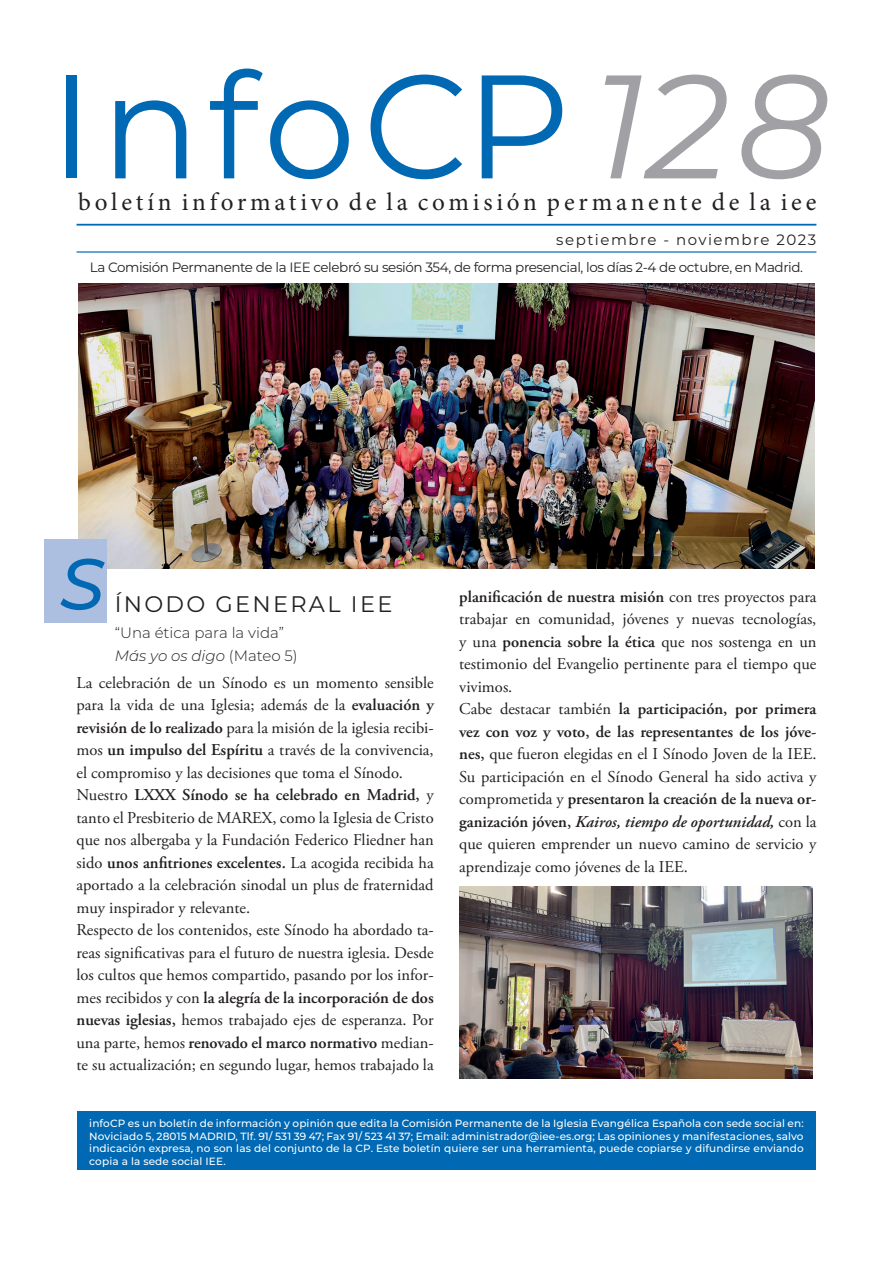
<style>
.page{position:relative;width:893px;height:1263px;background:#fff}
.page>*{position:absolute;margin:0;border:0;box-sizing:border-box;transform-origin:0 0}
.t1{font:147px "Montserrat";letter-spacing:.05em;color:#0168b3}
.t2{font:italic 500 72px "Montserrat Alternates";color:#0168b3}
.t3{font:25.2px "Minion Pro";letter-spacing:.15em;color:#231f20}
.t4{font:22.5px "Montserrat";letter-spacing:.1em;color:#231f20}
.t5{font:16.5px/22.5px "Adobe Garamond Pro";color:#231f20}
.t6{font:300 15px/22.5px "Montserrat";color:#231f20}
.t7{font:15px "Montserrat";letter-spacing:.1em;color:#231f20}
.t8{font:13.5px "Montserrat";letter-spacing:-.03em;color:#231f20}
.t9{font:500 10.5px/12.6px "Montserrat";letter-spacing:.01em;color:#fff;text-align:justify}
.s1{font-style:italic;color:#a1a1a5}
.s2{font-style:italic}
.s3{font-weight:600}
.s4{font-weight:600;font-style:italic}
</style>
<div class="page">
<img style="left:78px;top:284px;width:737px;height:284px">
<div style="left:77px;top:1111px;width:739px;height:58px;background:#0168b3"></div>
<hr style="left:77px;top:224px;width:739px;height:2px;background:#0168b3">
<hr style="left:77px;top:251px;width:739px;height:2px;background:#0168b3">
<div style="left:44px;top:540px;width:62px;height:83px;background:#acbfe1"></div>
<img style="left:459px;top:887px;width:353px;height:191px">
<h1 class="t1" style="left:49px;top:25px;width:783px">InfoCP<span class="s1">128</span></h1>
<h3 class="t3" style="left:78px;top:185px;width:740px">boletín informativo de la comisión permanente de la iee</h3>
<p class="t7" style="left:556px;top:229px;width:262px">septiembre - noviembre 2023</p>
<p class="t8" style="left:90px;top:258px;width:715px">La Comisión Permanente de la IEE celebró su sesión 354, de forma presencial, los días 2-4 de octubre, en Madrid.</p>
<h2 class="t2" style="left:60px;top:534px;width:46px">S</h2>
<h3 class="t4" style="left:115px;top:588px;width:279px">ÍNODO GENERAL IEE</h3>
<p class="t6" style="left:115px;top:621px;width:184px">“Una ética para la vida”<br><span class="s2">Más yo os digo</span> (Mateo 5)</p>
<p class="t5" style="left:77px;top:672px;width:359px">La celebración de un Sínodo es un momento sensible para la vida de una Iglesia; además de la <span class="s3">evaluación y revisión de lo realizado</span> para la misión de la iglesia recibi&shy;mos <span class="s3">un impulso del Espíritu</span> a través de la convivencia, el compromiso y las decisiones que toma el Sínodo.<br>Nuestro <span class="s3">LXXX Sínodo se ha celebrado en Madrid,</span> y tanto el Presbiterio de MAREX, como la Iglesia de Cristo que nos albergaba y la Fundación Federico Fliedner han sido <span class="s3">unos anfitriones excelentes.</span> La acogida recibida ha aportado a la celebración sinodal un plus de fraternidad muy inspirador y relevante.<br>Respecto de los contenidos, este Sínodo ha abordado ta&shy;reas significativas para el futuro de nuestra iglesia. Desde los cultos que hemos compartido, pasando por los infor&shy;mes recibidos y con <span class="s3">la alegría de la incorporación de dos nuevas iglesias,</span> hemos trabajado ejes de esperanza. Por una parte, hemos <span class="s3">renovado el marco normativo</span> median&shy;te su actualización; en segundo lugar, hemos trabajado la</p>
<p class="t5" style="left:459px;top:586px;width:359px"><span class="s3">planificación de nuestra misión</span> con tres proyectos para trabajar en comunidad, jóvenes y nuevas tecnologías, y una <span class="s3">ponencia sobre la ética</span> que nos sostenga en un testimonio del Evangelio pertinente para el tiempo que vivimos.<br>Cabe destacar también <span class="s3">la participación, por primera vez con voz y voto, de las representantes de los jóve&shy;nes,</span> que fueron elegidas en el I Sínodo Joven de la IEE.<br>Su participación en el Sínodo General ha sido activa y comprometida y <span class="s3">presentaron la creación de la nueva or&shy;ganización jóven,</span> <span class="s4">Kairos, tiempo de oportunidad,</span> con la que quieren emprender un nuevo camino de servicio y aprendizaje como jóvenes de la IEE.</p>
<p class="t9" style="left:89px;top:1117px;width:716px">infoCP es un boletín de información y opinión que edita la Comisión Permanente de la Iglesia Evangélica Española con sede social en:<br>Noviciado 5, 28015 MADRID, Tlf. 91/ 531 39 47; Fax 91/ 523 41 37; Email: administrador@iee-es.org; Las opiniones y manifestaciones, salvo indicación expresa, no son las del conjunto de la CP. Este boletín quiere ser una herramienta, puede copiarse y difundirse enviando copia a la sede social IEE.</p>
</div>
